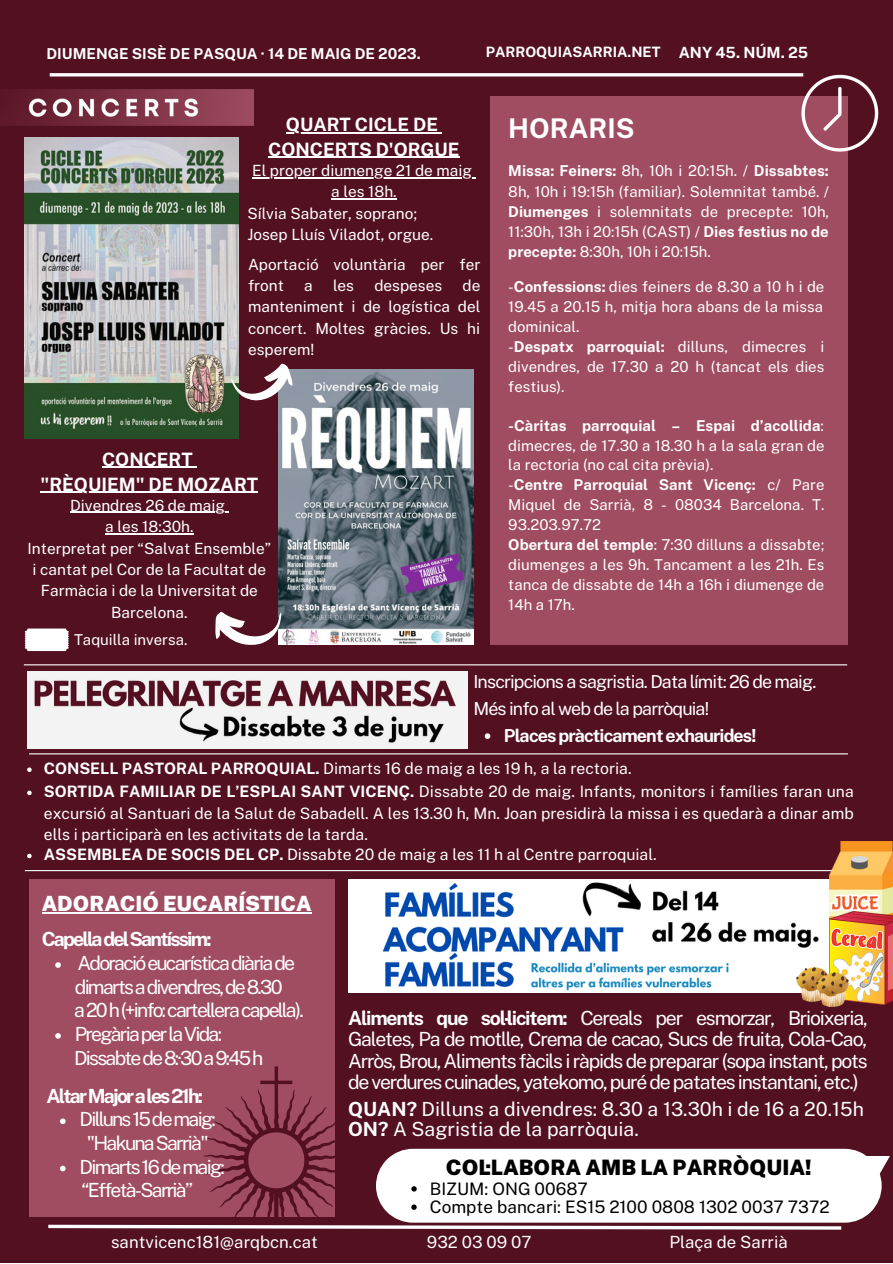
<style>
.page{position:relative;width:893px;height:1264px;background:#fff}
.page>*{position:absolute;margin:0;border:0;box-sizing:border-box;transform-origin:0 0}
.t1{font:700 27.15px "Public Sans";color:#fff}
.t2{font:900 21.3px "Public Sans";color:#000}
.t3{font:900 21px "Public Sans";color:#fff}
.t4{font:19.5px/21.3px "Public Sans";letter-spacing:-.09em;color:#fff}
.t5{font:19.5px "Public Sans";color:#fff}
.t6{font:700 19.5px "Public Sans";letter-spacing:-.09em;color:#fff}
.t7{font:700 18.45px "Public Sans";color:#fff}
.t8{font:17.85px "Public Sans";letter-spacing:-.05em;color:#fff}
.t9{font:700 17.85px "Public Sans";letter-spacing:-.05em;color:#fff}
.t10{font:17.25px "Public Sans";color:#000}
.t11{font:16.8px "Public Sans";color:#fff}
.t12{font:15.75px/21.3px "Public Sans";color:#fff;text-align:justify}
.t13{font:15.45px/21.3px "Public Sans";color:#fff;text-align:center}
.t14{font:700 15.45px "Public Sans";color:#fff}
.t15{font:15px/20px "Public Sans";color:#fff;text-align:justify}
.t16{font:700 15px "Public Sans";color:#fff}
.t17{font:700 14.25px "Public Sans";color:#fff}
.s1{font-weight:700}
</style>
<div class="page">
<div style="left:0;top:0;width:892px;height:1262px;background:#531021"></div>
<hr style="left:50px;top:73px;width:753px;height:3px;background:#fff">
<div style="left:490px;top:96px;width:357px;height:549px;background:#a04d62"></div>
<svg style="left:801px;top:75px;width:77px;height:77px"></svg>
<div style="left:29px;top:879px;width:306px;height:337px;background:#a04d62"></div>
<hr style="left:25px;top:870px;width:823px;height:1px;background:#fff">
<hr style="left:29px;top:753px;width:818px;height:1px;background:#fff">
<img style="left:25px;top:137px;width:213px;height:301px">
<img style="left:278px;top:369px;width:195px;height:276px">
<img style="left:0;top:89px;width:254px;height:36px">
<svg style="left:227px;top:349px;width:71px;height:62px"></svg>
<svg style="left:215px;top:583px;width:75px;height:62px"></svg>
<svg style="left:25px;top:628px;width:44px;height:23px"></svg>
<img style="left:348px;top:879px;width:481px;height:113px">
<img style="left:829px;top:841px;width:63px;height:70px">
<img style="left:829px;top:911px;width:63px;height:93px">
<img style="left:796px;top:967px;width:52px;height:39px">
<img style="left:27px;top:671px;width:440px;height:77px">
<svg style="left:484px;top:733px;width:6px;height:6px"></svg>
<hr style="left:42px;top:912px;width:270px;height:1px;background:#fff">
<svg style="left:55px;top:962px;width:6px;height:5px"></svg>
<svg style="left:55px;top:1033px;width:6px;height:5px"></svg>
<svg style="left:45px;top:1066px;width:844px;height:164px"></svg>
<svg style="left:27px;top:853px;width:5px;height:5px"></svg>
<hr style="left:286px;top:132px;width:152px;height:1px;background:#fff">
<hr style="left:268px;top:157px;width:191px;height:1px;background:#fff">
<hr style="left:252px;top:177px;width:78px;height:1px;background:#fff">
<hr style="left:330px;top:177px;width:142px;height:1px;background:#fff">
<hr style="left:331px;top:198px;width:66px;height:1px;background:#fff">
<hr style="left:102px;top:467px;width:91px;height:1px;background:#fff">
<hr style="left:41px;top:491px;width:217px;height:2px;background:#fff">
<hr style="left:70px;top:512px;width:155px;height:1px;background:#fff">
<hr style="left:105px;top:533px;width:88px;height:1px;background:#fff">
<svg style="left:27px;top:767px;width:5px;height:5px"></svg>
<svg style="left:27px;top:790px;width:5px;height:5px"></svg>
<hr style="left:24px;top:664px;width:823px;height:1px;background:#fff">
<p class="t16" style="left:46px;top:45px;width:376px">DIUMENGE SISÈ DE PASQUA · 14 DE MAIG DE 2023.</p>
<p class="t17" style="left:485px;top:44px;width:176px">PARROQUIASARRIA.NET</p>
<p class="t14" style="left:678px;top:44px;width:131px">ANY 45. NÚM. 25</p>
<p class="t7" style="left:286px;top:113px;width:154px">QUART CICLE DE</p>
<p class="t7" style="left:268px;top:138px;width:193px">CONCERTS D'ORGUE</p>
<p class="t13" style="left:252px;top:160px;width:221px">El proper diumenge 21 de maig</p>
<p class="t13" style="left:331px;top:181px;width:67px">a les 18h.</p>
<p class="t13" style="left:247px;top:202px;width:171px">Sílvia Sabater, soprano;</p>
<p class="t13" style="left:247px;top:224px;width:187px">Josep Lluís Viladot, orgue.</p>
<p class="t13" style="left:248px;top:253px;width:234px;text-align:left">Aportació voluntària per fer front</p>
<p class="t13" style="left:248px;top:274px;width:234px;text-align:justify;text-indent:214px">de manteniment i de logística del concert. Moltes gràcies. Us hi esperem!</p>
<p class="t13" style="left:304px;top:274px;width:10px">a</p>
<p class="t13" style="left:333px;top:274px;width:23px">les</p>
<p class="t13" style="left:374px;top:274px;width:70px">despeses</p>
<p class="t7" style="left:102px;top:448px;width:92px">CONCERT</p>
<p class="t7" style="left:41px;top:473px;width:219px">"RÈQUIEM" DE MOZART</p>
<p class="t13" style="left:70px;top:494px;width:156px">Divendres 26 de maig</p>
<p class="t13" style="left:105px;top:516px;width:90px">a les 18:30h.</p>
<p class="t13" style="left:28px;top:537px;width:245px">Interpretat per “Salvat Ensemble” i cantat pel Cor de la Facultat de<br>Farmàcia i de la Universitat de<br>Barcelona.</p>
<p class="t15" style="left:74px;top:630px;width:115px">Taquilla inversa.</p>
<p class="t1" style="left:508px;top:112px;width:128px">HORARIS</p>
<p class="t15" style="left:508px;top:161px;width:322px"><span class="s1">Missa: Feiners:</span> 8h, 10h i 20:15h. / <span class="s1">Dissabtes:<br></span>8h, 10h i 19:15h (familiar). Solemnitat també. / <span class="s1">Diumenges</span> i solemnitats de precepte: 10h, 11:30h, 13h i 20:15h (CAST) / <span class="s1">Dies festius no de precepte:</span> 8:30h, 10h i 20:15h.</p>
<p class="t15" style="left:508px;top:276px;width:317px">-<span class="s1">Confessions:</span> dies feiners de 8.30 a 10 h i de 19.45 a 20.15 h, mitja hora abans de la missa dominical.</p>
<p class="t15" style="left:508px;top:336px;width:317px">-<span class="s1">Despatx parroquial:</span> dilluns, dimecres i divendres, de 17.30 a 20 h (tancat els dies festius).</p>
<p class="t15" style="left:508px;top:415px;width:318px"><span class="s1">-Càritas parroquial – Espai d’acollida</span>: dimecres, de 17.30 a 18.30 h a la sala gran de la rectoria (no cal cita prèvia).</p>
<p class="t15" style="left:508px;top:475px;width:317px">-<span class="s1">Centre Parroquial Sant Vicenç:</span> c/ Pare Miquel de Sarrià, 8 - 08034 Barcelona. T.<br>93.203.97.72</p>
<p class="t15" style="left:508px;top:535px;width:317px"><span class="s1">Obertura del temple</span>: 7:30 dilluns a dissabte; diumenges a les 9h. Tancament a les 21h. Es tanca de dissabte de 14h a 16h i diumenge de 14h a 17h.</p>
<p class="t8" style="left:473px;top:671px;width:344px">Inscripcions a sagristia. Data límit: 26 de maig.</p>
<p class="t8" style="left:473px;top:698px;width:237px">Més info al web de la parròquia!</p>
<p class="t9" style="left:504px;top:725px;width:254px">Places pràcticament exhaurides!</p>
<p class="t12" style="left:44px;top:757px;width:589px"><span class="s1">CONSELL PASTORAL PARROQUIAL.</span> Dimarts 16 de maig a les 19 h, a la rectoria.</p>
<p class="t12" style="left:44px;top:781px;width:811px"><span class="s1">SORTIDA FAMILIAR DE L’ESPLAI SANT VICENÇ.</span> Dissabte 20 de maig. Infants, monitors i famílies faran una excursió al Santuari de la Salut de Sabadell. A les 13.30 h, Mn. Joan presidirà la missa i es quedarà a dinar amb ells i participarà en les activitats de la tarda.</p>
<p class="t12" style="left:44px;top:844px;width:614px"><span class="s1">ASSEMBLEA DE SOCIS DEL CP.</span> Dissabte 20 de maig a les 11 h al Centre parroquial.</p>
<p class="t3" style="left:42px;top:891px;width:271px">ADORACIÓ EUCARÍSTICA</p>
<p class="t6" style="left:42px;top:927px;width:172px">CapelladelSantíssim:</p>
<p class="t4" style="left:75px;top:951px;width:222px;line-height:23.5px">Adoracióeucarísticadiàriade dimartsadivendres,de8.30</p>
<p class="t4" style="left:75px;top:1023px;width:149px">PregàriaperlaVida:</p>
<p class="t4" style="left:74px;top:999px;width:231px">a20h(+info:cartelleracapella).</p>
<p class="t4" style="left:74px;top:1046px;width:191px">Dissabtede8:·30a9:45h</p>
<p class="t6" style="left:46px;top:1084px;width:158px">AltarMajorales21h:</p>
<p class="t4" style="left:87px;top:1132px;width:123px">"HakunaSarrià"</p>
<p class="t4" style="left:82px;top:1179px;width:113px">“Effetà -Sarrià”</p>
<p class="t4" style="left:80px;top:1108px;width:138px">Dilluns15demaig:</p>
<p class="t4" style="left:80px;top:1155px;width:147px">Dimarts16demaig:</p>
<p class="t4" style="left:348px;top:1007px;width:521px;text-align:justify"><span class="s1">Aliments que sol·licitem:</span> Cereals per esmorzar, Brioixeria, Galetes, Pa de motlle, Crema de cacao, Sucs de fruita, Cola-Cao, Arròs, Brou, Aliments fàcils i ràpids de preparar (sopa instant, pots de verdures cuinades, yatekomo, puré de patates instantani, etc.)</p>
<p class="t5" style="left:348px;top:1097px;width:517px"><span class="s1">QUAN?</span> Dilluns a divendres: 8.30 a 13.30h i de 16 a 20.15h</p>
<p class="t5" style="left:348px;top:1117px;width:292px"><span class="s1">ON?</span> A Sagristia de la parròquia.</p>
<p class="t2" style="left:446px;top:1154px;width:367px">COL·LABORA AMB LA PARRÒQUIA!</p>
<p class="t10" style="left:430px;top:1178px;width:159px">BIZUM: ONG 00687</p>
<p class="t10" style="left:430px;top:1196px;width:401px">Compte bancari: ES15 2100 0808 1302 0037 7372</p>
<p class="t11" style="left:111px;top:1231px;width:208px">santvicenc181@arqbcn.cat</p>
<p class="t11" style="left:427px;top:1231px;width:106px">932 03 09 07</p>
<p class="t11" style="left:669px;top:1231px;width:120px">Plaça de Sarrià</p>
</div>
